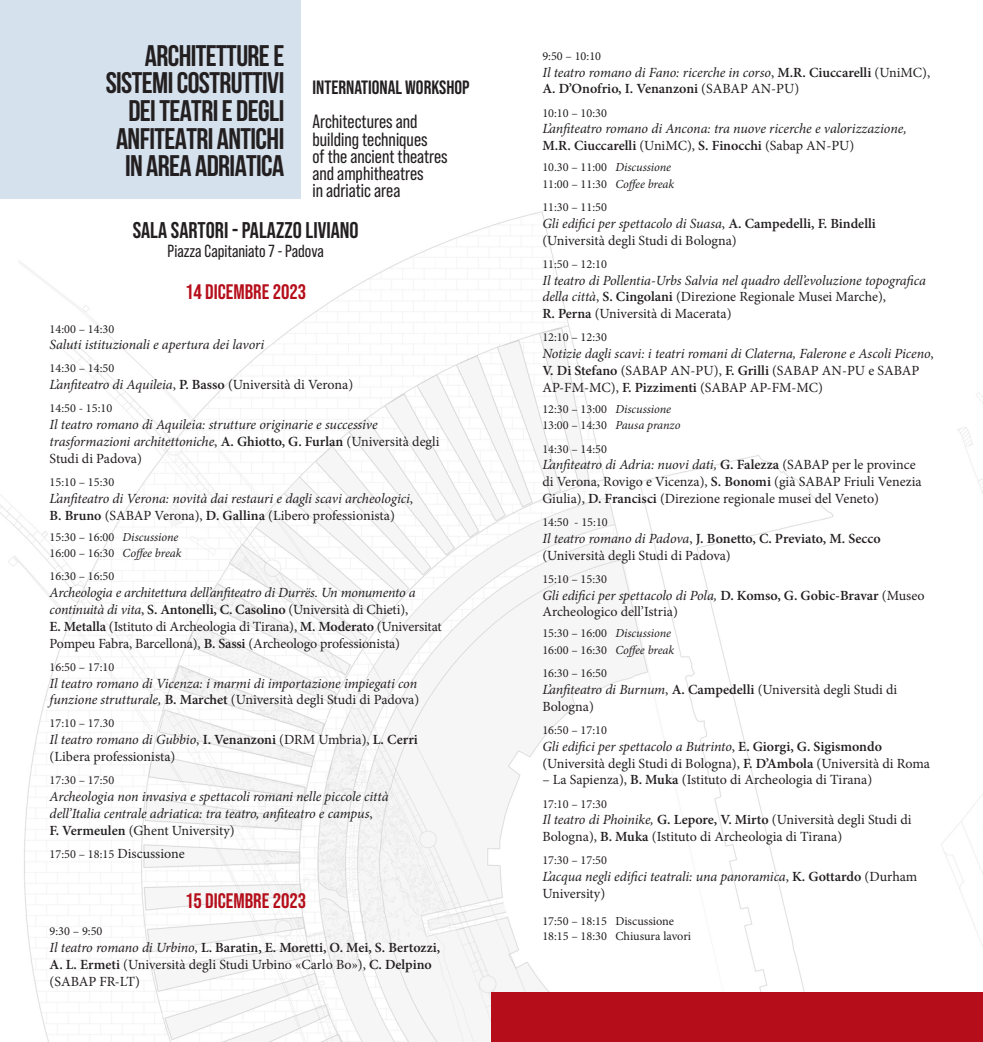
<style>
.page{position:relative;width:983px;height:1042px;background:#fff}
.page>*{position:absolute;margin:0;border:0;box-sizing:border-box;transform-origin:0 0}
.t1{font:700 29.75px/27.7px "Bebas Neue";letter-spacing:-.02em;color:#231f20;text-align:center}
.t2{font:22.75px "Bebas Neue";color:#231f20}
.t3{font:21px "Bebas Neue";color:#b50e1a}
.t4{font:19.25px "Bebas Neue";color:#231f20}
.t5{font:19.07px "Bebas Neue Pro";color:#231f20}
.t6{font:17.5px "Bebas Neue Pro";color:#231f20}
.t7{font:14px/16.8px "Minion Pro";letter-spacing:-.005em;color:#231f20}
.t8{font:italic 14px/16.8px "Minion Pro";letter-spacing:-.01em;color:#231f20}
.t9{font:600 14px/16.8px "Minion Pro";color:#231f20}
.t10{font:12.25px "Minion Pro";color:#231f20}
.s1{font-style:normal}
.s2{font-weight:600;font-style:normal}
.s3{font-weight:600}
.s4{font-style:italic}
.s5{font-size:14px}
.s6{font-weight:400;font-style:italic}
.s7{font-weight:400}
</style>
<div class="page">
<img style="left:0;top:174px;width:982px;height:868px">
<div style="left:491px;top:992px;width:491px;height:50px;background:#b50e1a"></div>
<div style="left:0;top:0;width:300px;height:198px;background:#d5e1ed"></div>
<p class="t1" style="left:145px;top:41px;width:141px">ARCHITETTURE E</p>
<p class="t1" style="left:106px;top:69px;width:180px">SISTEMI COSTRUTTIVI</p>
<p class="t1" style="left:116px;top:96px;width:170px">DEI TEATRI E DEGLI<br>ANFITEATRI ANTICHI</p>
<p class="t1" style="left:125px;top:152px;width:161px">IN AREA ADRIATICA</p>
<p class="t4" style="left:312px;top:77px;width:159px">INTERNATIONAL WORKSHOP</p>
<p class="t5" style="left:312px;top:111px;width:107px">Architectures and</p>
<p class="t5" style="left:312px;top:128px;width:117px">building techniques</p>
<p class="t5" style="left:312px;top:145px;width:137px">of the ancient theatres</p>
<p class="t5" style="left:312px;top:162px;width:113px">and amphitheatres</p>
<p class="t5" style="left:312px;top:179px;width:89px">in adriatic area</p>
<p class="t2" style="left:133px;top:217px;width:227px">SALA SARTORI - PALAZZO LIVIANO</p>
<p class="t6" style="left:168px;top:241px;width:158px">Piazza Capitaniato 7 - Padova</p>
<p class="t3" style="left:185px;top:280px;width:123px">14 DICEMBRE 2023</p>
<p class="t10" style="left:50px;top:320px;width:66px">14:00 – 14:30</p>
<p class="t8" style="left:50px;top:336px;width:216px">Saluti istituzionali e apertura dei lavori</p>
<p class="t10" style="left:50px;top:360px;width:66px">14:30 – 14:50</p>
<p class="t8" style="left:50px;top:376px;width:305px">L’anfiteatro di Aquileia<span class="s1">,</span> <span class="s2">P. Basso</span> <span class="s1">(Università di Verona)</span></p>
<p class="t10" style="left:50px;top:400px;width:64px">14:50 - 15:10</p>
<p class="t8" style="left:50px;top:416px;width:391px">Il teatro romano di Aquileia: strutture originarie e successive trasformazioni architettoniche<span class="s1">,</span> <span class="s2">A. Ghiotto, G. Furlan</span> <span class="s1">(Università degli<br>Studi di Padova)</span></p>
<p class="t10" style="left:50px;top:474px;width:66px">15:10 – 15:30</p>
<p class="t8" style="left:50px;top:490px;width:365px">L’anfiteatro di Verona: novità dai restauri e dagli scavi archeologici<span class="s1">,</span></p>
<p class="t7" style="left:50px;top:507px;width:346px"><span class="s3">B. Bruno</span> (SABAP Verona), <span class="s3">D. Gallina</span> (Libero professionista)</p>
<p class="t10" style="left:50px;top:528px;width:130px">15:30 – 16:00 <span class="s4">Discussione</span></p>
<p class="t10" style="left:50px;top:545px;width:133px">16:00 – 16:30 <span class="s4">Coffee break</span></p>
<p class="t10" style="left:50px;top:568px;width:66px">16:30 – 16:50</p>
<p class="t7" style="left:50px;top:584px;width:393px"><span class="s4">Archeologia e architettura dell’anfiteatro di Durrës. Un monumento a continuità di vita</span>, <span class="s3">S. Antonelli, C. Casolino</span> (Università di Chieti),<br><span class="s3">E. Metalla</span> (Istituto di Archeologia di Tirana), <span class="s3">M. Moderato</span> (Universitat Pompeu Fabra, Barcellona), <span class="s3">B. Sassi</span> (Archeologo professionista)</p>
<p class="t10" style="left:50px;top:658px;width:66px">16:50 – 17:10</p>
<p class="t8" style="left:50px;top:675px;width:371px">Il teatro romano di Vicenza: i marmi di importazione impiegati con funzione strutturale, <span class="s2">B. Marchet</span> <span class="s1">(Università degli Studi di Padova)</span></p>
<p class="t10" style="left:50px;top:715px;width:66px">17:10 – 17.30</p>
<p class="t7" style="left:50px;top:731px;width:369px"><span class="s4">Il teatro romano di Gubbio</span>, <span class="s3">I. Venanzoni</span> (DRM Umbria), <span class="s3">L. Cerri </span>(Libera professionista)</p>
<p class="t10" style="left:50px;top:772px;width:66px">17:30 – 17:50</p>
<p class="t8" style="left:50px;top:788px;width:340px">Archeologia non invasiva e spettacoli romani nelle piccole città dell’Italia centrale adriatica: tra teatro, anfiteatro e campus<span class="s1">,</span></p>
<p class="t7" style="left:50px;top:822px;width:186px"><span class="s3">F. Vermeulen</span> (Ghent University)</p>
<p class="t10" style="left:50px;top:845px;width:136px">17:50 – 18:15 <span class="s5">Discussione</span></p>
<p class="t3" style="left:185px;top:889px;width:123px">15 DICEMBRE 2023</p>
<p class="t10" style="left:50px;top:923px;width:54px">9:30 – 9:50</p>
<p class="t9" style="left:50px;top:939px;width:392px"><span class="s6">Il teatro romano di Urbino</span><span class="s7">,</span> L. Baratin, E. Moretti, O. Mei, S. Bertozzi,<br>A. L. Ermeti <span class="s7">(Università degli Studi Urbino «Carlo Bo»),</span> C. Delpino <span class="s7">(SABAP FR-LT)</span></p>
<p class="t10" style="left:542px;top:48px;width:60px">9:50 – 10:10</p>
<p class="t9" style="left:542px;top:64px;width:389px"><span class="s6">Il teatro romano di Fano: ricerche in corso</span><span class="s7">,</span> M.R. Ciuccarelli <span class="s7">(UniMC),<br></span>A. D’Onofrio, I. Venanzoni <span class="s7">(SABAP AN-PU)</span></p>
<p class="t10" style="left:542px;top:104px;width:66px">10:10 – 10:30</p>
<p class="t8" style="left:542px;top:120px;width:365px">L’anfiteatro romano di Ancona: tra nuove ricerche e valorizzazione,<br><span class="s2">M.R. Ciuccarelli</span> <span class="s1">(UniMC),</span> <span class="s2">S. Finocchi</span> <span class="s1">(Sabap AN-PU)</span></p>
<p class="t10" style="left:542px;top:159px;width:130px">10.30 – 11:00 <span class="s4">Discussione</span></p>
<p class="t10" style="left:542px;top:176px;width:133px">11:00 – 11:30 <span class="s4">Coffee break</span></p>
<p class="t10" style="left:542px;top:199px;width:66px">11:30 – 11:50</p>
<p class="t7" style="left:542px;top:215px;width:335px"><span class="s4">Gli edifici per spettacolo di Suasa</span>, <span class="s3">A. Campedelli, F. Bindelli </span>(Università degli Studi di Bologna)</p>
<p class="t10" style="left:542px;top:256px;width:66px">11:50 – 12:10</p>
<p class="t8" style="left:542px;top:272px;width:385px">Il teatro di Pollentia-Urbs Salvia nel quadro dell’evoluzione topografica della città<span class="s1">,</span> <span class="s2">S. Cingolani</span> <span class="s1">(Direzione Regionale Musei Marche),</span></p>
<p class="t7" style="left:542px;top:305px;width:191px"><span class="s3">R. Perna</span> (Università di Macerata)</p>
<p class="t10" style="left:542px;top:329px;width:66px">12:10 – 12:30</p>
<p class="t8" style="left:542px;top:345px;width:393px">Notizie dagli scavi: i teatri romani di Claterna, Falerone e Ascoli Piceno<span class="s1">,<br></span><span class="s2">V. Di Stefano</span> <span class="s1">(SABAP AN-PU),</span> <span class="s2">F. Grilli</span> <span class="s1">(SABAP AN-PU e SABAP<br>AP-FM-MC),</span> <span class="s2">F. Pizzimenti</span> <span class="s1">(SABAP AP-FM-MC)</span></p>
<p class="t10" style="left:542px;top:400px;width:130px">12:30 – 13:00 <span class="s4">Discussione</span></p>
<p class="t10" style="left:542px;top:417px;width:140px">13:00 – 14:30 <span class="s4">Pausa pranzo</span></p>
<p class="t10" style="left:542px;top:440px;width:66px">14:30 – 14:50</p>
<p class="t7" style="left:542px;top:456px;width:381px"><span class="s4">L’anfiteatro di Adria: nuovi dati,</span> <span class="s3">G. Falezza</span> (SABAP per le province di Verona, Rovigo e Vicenza), <span class="s3">S. Bonomi</span> (già SABAP Friuli Venezia<br>Giulia), <span class="s3">D. Francisci</span> (Direzione regionale musei del Veneto)</p>
<p class="t10" style="left:542px;top:514px;width:67px">14:50 - 15:10</p>
<p class="t7" style="left:542px;top:530px;width:340px"><span class="s4">Il teatro romano di Padova</span>, <span class="s3">J. Bonetto, C. Previato, M. Secco </span>(Università degli Studi di Padova)</p>
<p class="t10" style="left:542px;top:571px;width:66px">15:10 – 15:30</p>
<p class="t8" style="left:542px;top:587px;width:383px">Gli edifici per spettacolo di Pola, <span class="s2">D. Komso, G. Gobic-Bravar</span> <span class="s1">(Museo<br>Archeologico dell’Istria)</span></p>
<p class="t10" style="left:542px;top:625px;width:130px">15:30 – 16:00 <span class="s4">Discussione</span></p>
<p class="t10" style="left:542px;top:642px;width:133px">16:00 – 16:30 <span class="s4">Coffee break</span></p>
<p class="t10" style="left:542px;top:665px;width:66px">16:30 – 16:50</p>
<p class="t7" style="left:542px;top:681px;width:356px"><span class="s4">L’anfiteatro di Burnum</span>, <span class="s3">A. Campedelli</span> (Università degli Studi di<br>Bologna)</p>
<p class="t10" style="left:542px;top:722px;width:66px">16:50 – 17:10</p>
<p class="t7" style="left:542px;top:738px;width:389px"><span class="s4">Gli edifici per spettacolo a Butrinto</span>, <span class="s3">E. Giorgi, G. Sigismondo </span>(Università degli Studi di Bologna), <span class="s3">F. D’Ambola</span> (Università di Roma</p>
<p class="t7" style="left:542px;top:771px;width:331px">– La Sapienza), <span class="s3">B. Muka</span> (Istituto di Archeologia di Tirana)</p>
<p class="t10" style="left:542px;top:795px;width:66px">17:10 – 17:30</p>
<p class="t7" style="left:542px;top:811px;width:370px"><span class="s4">Il teatro di Phoinike,</span> <span class="s3">G. Lepore, V. Mirto</span> (Università degli Studi di<br>Bologna), <span class="s3">B. Muka</span> (Istituto di Archeologia di Tirana)</p>
<p class="t10" style="left:542px;top:852px;width:66px">17:30 – 17:50</p>
<p class="t8" style="left:542px;top:868px;width:376px">L’acqua negli edifici teatrali: una panoramica<span class="s1">,</span> <span class="s2">K. Gottardo</span> <span class="s1">(Durham<br>University)</span></p>
<p class="t10" style="left:542px;top:913px;width:133px">17:50 – 18:15 Discussione</p>
<p class="t10" style="left:542px;top:928px;width:150px">18:15 – 18:30 Chiusura lavori</p>
</div>
